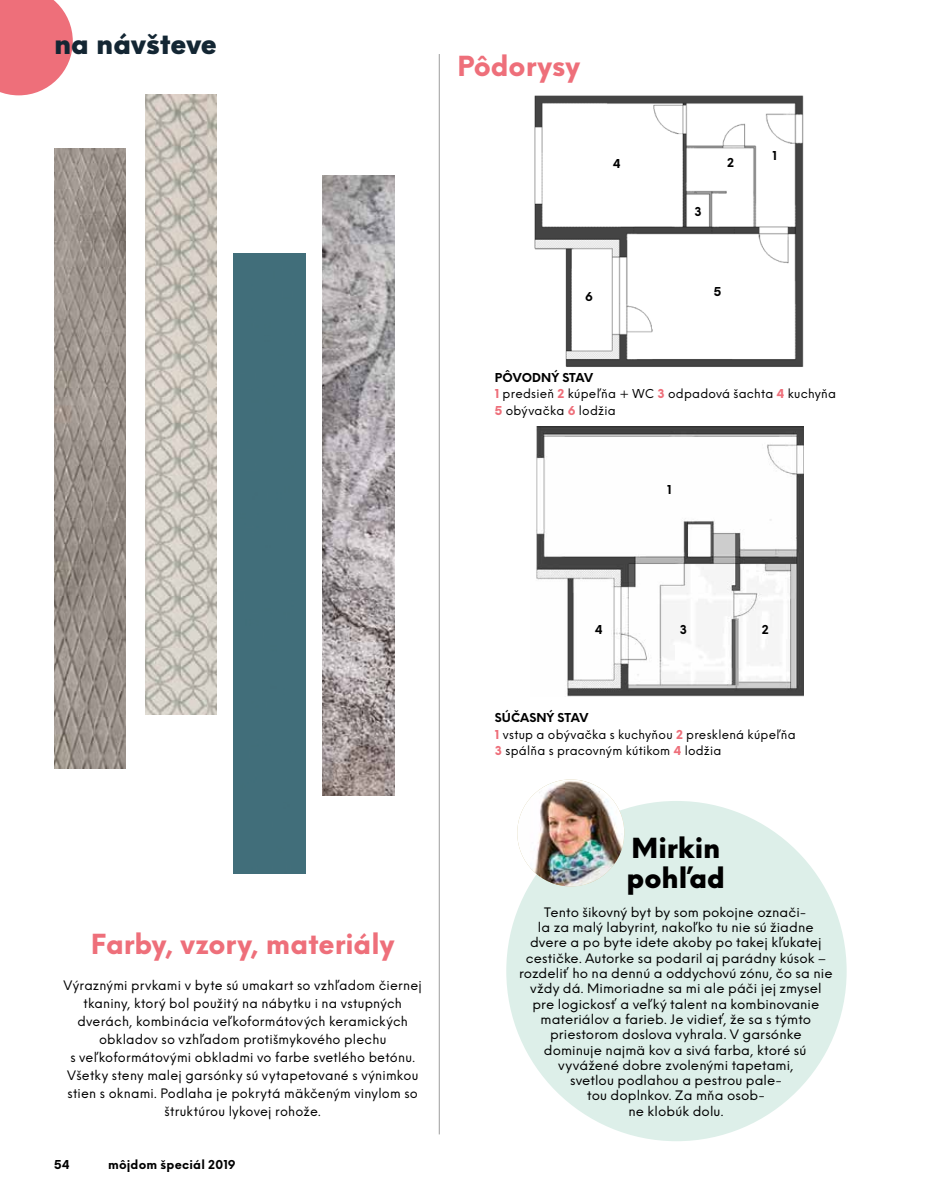
<style>
.page{position:relative;width:936px;height:1191px;background:#fff}
.page>*{position:absolute;margin:0;border:0;box-sizing:border-box;transform-origin:0 0}
.t1{font:800 27px "Neue Einstellung";color:#ee6f7a}
.t2{font:900 27px/30px "Neue Einstellung";color:#000}
.t3{font:900 27px "Neue Einstellung";color:#132633}
.t4{font:12.75px/15.3px "Neue Einstellung";letter-spacing:.005em;color:#000;text-align:center;scale:1.04 1}
.t5{font:12.75px/18px "Neue Einstellung";letter-spacing:.005em;color:#000;text-align:center}
.t6{font:12px/16.5px "Neue Einstellung";letter-spacing:.02em;color:#000}
.t7{font:700 12px "Neue Einstellung";letter-spacing:.02em;color:#000}
.s1{font-weight:700}
.s2{font-weight:800;color:#ee6f7a}
</style>
<div class="page">
<hr style="left:439px;top:54px;width:1px;height:1080px;background:#9d9e9e">
<svg style="left:0;top:0;width:73px;height:95px;background:#f0818a"></svg>
<div style="left:506px;top:801px;width:340px;height:340px;background:#ddefe9;border-radius:50%"></div>
<img style="left:517px;top:779px;width:107px;height:107px;border-radius:53px">
<img style="left:54px;top:149px;width:71px;height:619px">
<img style="left:145px;top:95px;width:72px;height:619px">
<div style="left:234px;top:254px;width:71px;height:619px;background:#416e7a"></div>
<img style="left:323px;top:175px;width:71px;height:620px">
<img style="left:536px;top:427px;width:267px;height:270px">
<img style="left:534px;top:95px;width:270px;height:272px">
<h1 class="t3" style="left:54px;top:25px;width:164px">na návšteve</h1>
<h1 class="t1" style="left:457px;top:47px;width:125px">Pôdorysy</h1>
<p class="t7" style="left:613px;top:155px;width:9px">4</p>
<p class="t7" style="left:585px;top:288px;width:9px">6</p>
<p class="t7" style="left:694px;top:203px;width:9px">3</p>
<p class="t7" style="left:727px;top:154px;width:8px">2</p>
<p class="t7" style="left:713px;top:283px;width:9px">5</p>
<p class="t7" style="left:772px;top:147px;width:6px">1</p>
<p class="t6" style="left:495px;top:369px;width:343px"><span class="s1">PÔVODNÝ STAV<br></span><span class="s2">1</span> predsieň <span class="s2">2</span> kúpeľňa + WC <span class="s2">3</span> odpadová šachta <span class="s2">4</span> kuchyňa<br><span class="s2">5</span> obývačka <span class="s2">6</span> lodžia</p>
<p class="t7" style="left:667px;top:481px;width:6px">1</p>
<h1 class="t1" style="left:91px;top:925px;width:305px">Farby, vzory, materiály</h1>
<p class="t5" style="left:63px;top:976px;width:360px">Výraznými prvkami v byte sú umakart so vzhľadom čiernej tkaniny, ktorý bol použitý na nábytku i na vstupných dverách, kombinácia veľkoformátových keramických obkladov so vzhľadom protišmykového plechu<br>s veľkoformátovými obkladmi vo farbe svetlého betónu.<br>Všetky steny malej garsónky sú vytapetované s výnimkou stien s oknami. Podlaha je pokrytá mäkčeným vinylom so štruktúrou lykovej rohože.</p>
<p class="t7" style="left:54px;top:1155px;width:17px">54</p>
<p class="t7" style="left:108px;top:1155px;width:129px">môjdom špeciál 2019</p>
<p class="t7" style="left:595px;top:621px;width:9px">4</p>
<p class="t7" style="left:679px;top:621px;width:9px">3</p>
<p class="t7" style="left:761px;top:621px;width:8px">2</p>
<p class="t6" style="left:495px;top:709px;width:302px"><span class="s1">SÚČASNÝ STAV<br></span><span class="s2">1</span> vstup a obývačka s kuchyňou <span class="s2">2</span> presklená kúpeľňa<br><span class="s2">3</span> spálňa s pracovným kútikom <span class="s2">4</span> lodžia</p>
<h1 class="t2" style="left:626px;top:833px;width:100px">Mirkin pohľad</h1>
<p class="t4" style="left:519px;top:904px;width:303px">Tento šikovný byt by som pokojne označi-<br>la za malý labyrint, nakoľko tu nie sú žiadne dvere a po byte idete akoby po takej kľukatej cestičke. Autorke sa podaril aj parádny kúsok – rozdeliť ho na dennú a oddychovú zónu, čo sa nie vždy dá. Mimoriadne sa mi ale páči jej zmysel pre logickosť a veľký talent na kombinovanie materiálov a farieb. Je vidieť, že sa s týmto priestorom doslova vyhrala. V garsónke<br>dominuje najmä kov a sivá farba, ktoré sú vyvážené dobre zvolenými tapetami,<br>svetlou podlahou a pestrou pale-<br>tou doplnkov. Za mňa osob-<br>ne klobúk dolu.</p>
</div>
